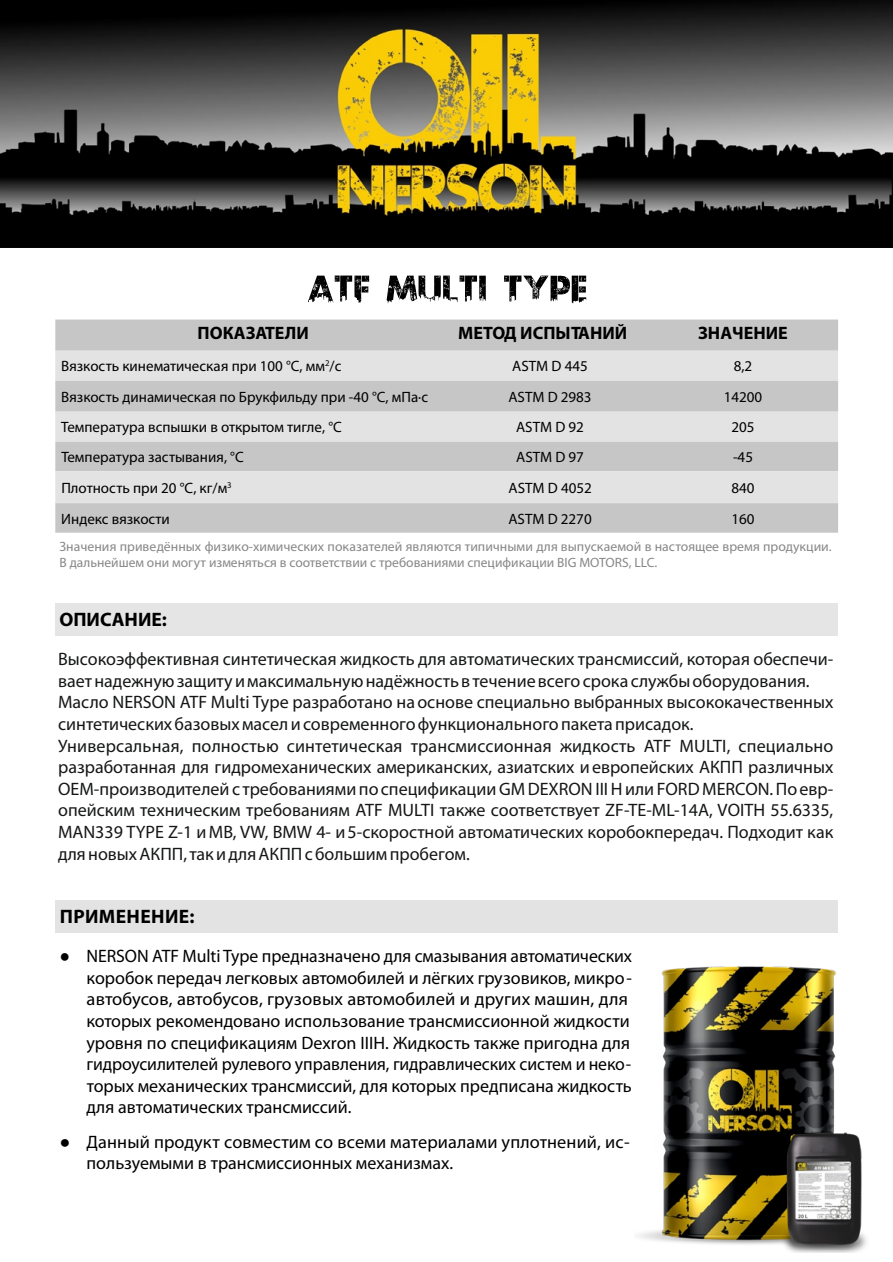
<style>
.page{position:relative;width:893px;height:1262px;background:#fff}
.page>*{position:absolute;margin:0;border:0;box-sizing:border-box;transform-origin:0 0}
.t1{font:700 19.5px "Myriad Pro";letter-spacing:.02em;color:#000}
.t2{font:700 19.5px "Myriad Pro";color:#000}
.t3{font:18px/21.6px "Myriad Pro";color:#151616}
.t4{font:18px/21.6px "Myriad Pro";color:#000}
.t5{font:700 18px "Myriad Pro";color:#000}
.t6{font:15px "Myriad Pro";color:#000}
.t7{font:13.5px/16.2px "Myriad Pro";color:#878787}
.t8{font:8.7px "Myriad Pro";color:#000}
.s1{font-family:"Arial"}
</style>
<div class="page">
<img style="left:0;top:0;width:893px;height:248px">
<img style="left:638px;top:966px;width:210px;height:287px">
<div style="left:55px;top:319px;width:783px;height:213px;background:#c6c6c6"></div>
<div style="left:55px;top:351px;width:783px;height:29px;background:#e3e3e3"></div>
<div style="left:55px;top:412px;width:783px;height:29px;background:#e3e3e3"></div>
<div style="left:55px;top:471px;width:783px;height:32px;background:#e3e3e3"></div>
<div style="left:55px;top:900px;width:783px;height:32px;background:#e3e3e3"></div>
<img style="left:781px;top:1122px;width:86px;height:130px">
<svg style="left:308px;top:275px;width:278px;height:28px"></svg>
<div style="left:55px;top:603px;width:782px;height:32px;background:#e6e5e6"></div>
<p class="t5" style="left:198px;top:325px;width:113px">ПОКАЗАТЕЛИ</p>
<p class="t5" style="left:458px;top:325px;width:171px">МЕТОД ИСПЫТАНИЙ</p>
<p class="t5" style="left:698px;top:325px;width:91px">ЗНАЧЕНИЕ</p>
<p class="t8" style="left:325px;top:360px;width:6px">2</p>
<p class="t6" style="left:61px;top:360px;width:282px">Вязкость кинематическая при 100 °С, мм /с</p>
<p class="t6" style="left:512px;top:360px;width:77px">ASTM D 445</p>
<p class="t6" style="left:733px;top:360px;width:20px">8,2</p>
<p class="t6" style="left:61px;top:390px;width:368px">Вязкость динамическая по Брукфильду при -40 °С, мПа·с</p>
<p class="t6" style="left:508px;top:390px;width:85px">ASTM D 2983</p>
<p class="t6" style="left:723px;top:390px;width:40px">14200</p>
<p class="t6" style="left:61px;top:421px;width:282px">Температура вспышки в открытом тигле, °С</p>
<p class="t6" style="left:516px;top:421px;width:69px">ASTM D 92</p>
<p class="t6" style="left:731px;top:421px;width:25px">205</p>
<p class="t6" style="left:61px;top:451px;width:184px">Температура застывания, °С</p>
<p class="t6" style="left:516px;top:451px;width:69px">ASTM D 97</p>
<p class="t6" style="left:733px;top:451px;width:21px">-45</p>
<p class="t8" style="left:227px;top:481px;width:6px">3</p>
<p class="t6" style="left:61px;top:481px;width:167px">Плотность при 20 °С, кг/м</p>
<p class="t6" style="left:508px;top:481px;width:85px">ASTM D 4052</p>
<p class="t6" style="left:731px;top:481px;width:25px">840</p>
<p class="t6" style="left:61px;top:512px;width:110px">Индекс вязкости</p>
<p class="t6" style="left:508px;top:512px;width:85px">ASTM D 2270</p>
<p class="t6" style="left:731px;top:512px;width:25px">160</p>
<p class="t7" style="left:60px;top:539px;width:773px">Значения приведённых физико-химических показателей являются типичными для выпускаемой в настоящее время продукции.<br>В дальнейшем они могут изменяться в соответствии с требованиями спецификации BIG MOTORS, LLC.</p>
<p class="t2" style="left:59px;top:612px;width:109px">ОПИСАНИЕ:</p>
<p class="t3" style="left:58px;top:649px;width:776px">Высокоэффективная синтетическая жидкость для автоматических трансмиссий, которая обеспечи&shy;вает надежную защиту и максимальную надёжность в течение всего срока службы оборудования.<br>Масло NERSON ATF Multi Type разработано на основе специально выбранных высококачественных синтетических базовых масел и современного функционального пакета присадок.<br>Универсальная, полностью синтетическая трансмиссионная жидкость ATF MULTI, специально разработанная для гидромеханических американских, азиатских и европейских АКПП различных ОЕМ-производителей с требованиями по спецификации GM DEXRON III H или FORD MERCON. По евр&shy;опейским техническим требованиям ATF MULTI также соответствует ZF-TE-ML-14A, VOITH 55.6335, MAN339 TYPE Z-1 и MB, VW, BMW 4- и 5-скоростной автоматических коробокпередач. Подходит как для новых АКПП, так и для АКПП с большим пробегом.</p>
<p class="t1" style="left:60px;top:908px;width:136px">ПРИМЕНЕНИЕ:</p>
<p class="t4" style="left:86px;top:946px;width:547px;text-indent:-27px"><span class="s1">●</span> NERSON ATF Multi Type предназначено для смазывания автоматических коробок передач легковых автомобилей и лёгких грузовиков, микро&shy;автобусов, автобусов, грузовых автомобилей и других машин, для которых рекомендовано использование трансмиссионной жидкости уровня по спецификациям Dexron IIIH. Жидкость также пригодна для гидроусилителей рулевого управления, гидравлических систем и неко&shy;торых механических трансмиссий, для которых предписана жидкость для автоматических трансмиссий.</p>
<p class="t4" style="left:87px;top:1132px;width:544px;text-indent:-27px"><span class="s1">●</span> Данный продукт совместим со всеми материалами уплотнений, ис&shy;пользуемыми в трансмиссионных механизмах.</p>
</div>
